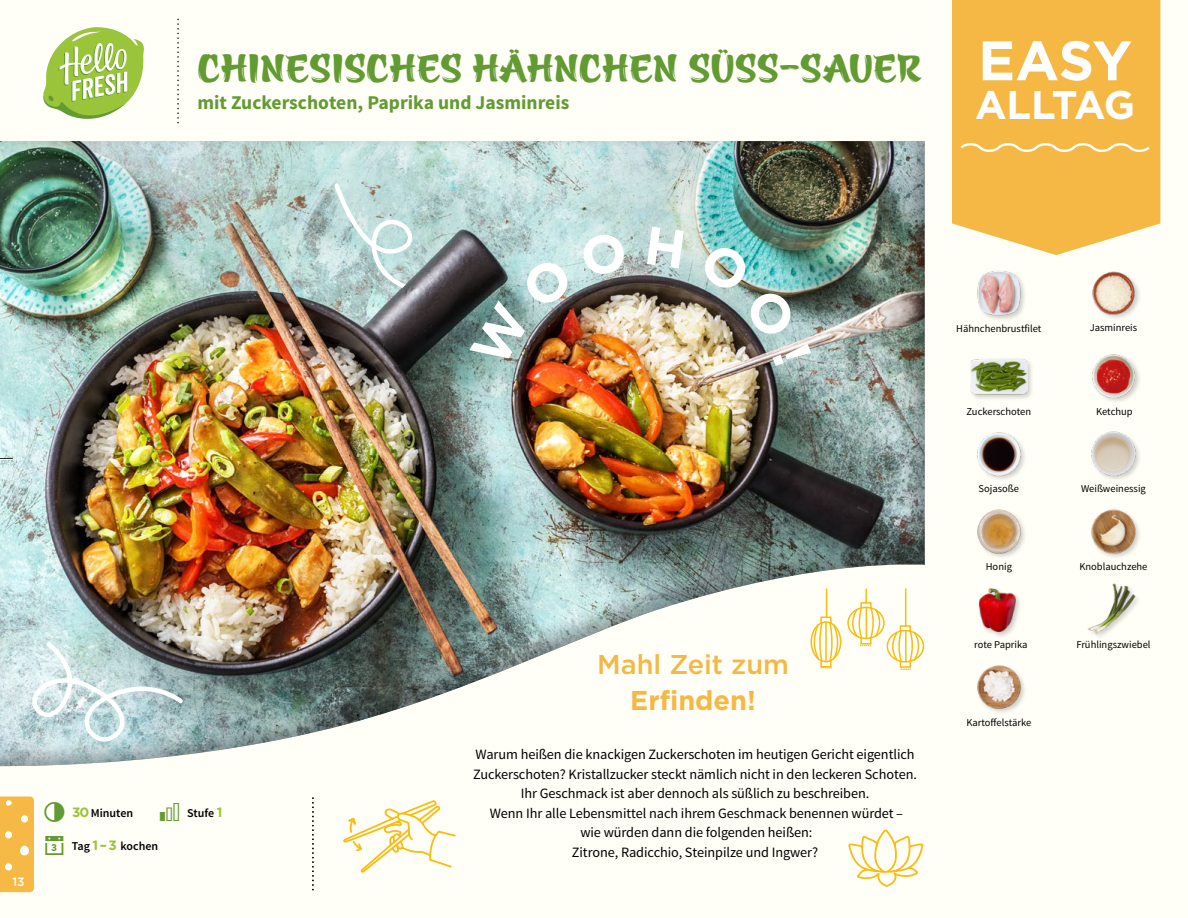
<style>
.page{position:relative;width:1188px;height:918px;background:#fffef7}
.page>*{position:absolute;margin:0;border:0;box-sizing:border-box;transform-origin:0 0}
.t1{font:700 55.5px "Gotham";color:#fff}
.t2{font:43.5px "Azuki";color:#619b31}
.t3{font:700 39.9px "Gotham";letter-spacing:-.045em;color:#fff}
.t4{font:500 27.15px "Gotham";color:#f5b845}
.t5{font:700 27.15px "Gotham";color:#f5b845}
.t6{font:24px "hellofresh icon font";color:#619b31}
.t7{font:700 19.5px "Source Sans Pro";color:#619b31}
.t8{font:14.25px/19.5px "Source Sans Pro";letter-spacing:-.005em;color:#000;text-align:center}
.t9{font:600 12px "Source Sans Pro";color:#000}
.t10{font:500 12px "Gotham";color:#fffef7}
.t11{font:10.5px "Source Sans Pro";color:#000}
.s1{font-family:"Gotham";font-weight:700;font-size:13.5px;color:#9ac43a}
</style>
<div class="page">
<img style="left:977px;top:665px;width:48px;height:48px">
<img style="left:1088px;top:583px;width:50px;height:54px">
<img style="left:978px;top:588px;width:42px;height:49px">
<img style="left:977px;top:509px;width:48px;height:48px">
<img style="left:1091px;top:509px;width:49px;height:48px">
<img style="left:1091px;top:431px;width:49px;height:49px">
<img style="left:977px;top:432px;width:48px;height:48px">
<div style="left:970px;top:358px;width:64px;height:43px;background:#000;opacity:.2"></div>
<img style="left:970px;top:358px;width:57px;height:43px">
<img style="left:1092px;top:354px;width:48px;height:48px">
<img style="left:1092px;top:271px;width:47px;height:47px">
<img style="left:977px;top:271px;width:48px;height:49px">
<svg style="left:43px;top:27px;width:101px;height:92px"></svg>
<div style="left:952px;top:0;width:208px;height:255px;background:#f5b845"></div>
<svg style="left:958px;top:140px;width:194px;height:15px;background:#f6c363"></svg>
<svg style="left:0;top:796px;width:34px;height:96px;background:#f6be53"></svg>
<svg style="left:312px;top:797px;width:612px;height:94px"></svg>
<div style="left:0;top:141px;width:925px;height:625px;background:#000;opacity:.38"></div>
<svg style="left:0;top:458px;width:13px;height:2px"></svg>
<svg style="left:19px;top:640px;width:166px;height:105px;background:#bbcfd1"></svg>
<img style="left:332px;top:181px;width:296px;height:188px">
<svg style="left:647px;top:227px;width:37px;height:41px;background:#bfd5d2"></svg>
<img style="left:698px;top:240px;width:113px;height:126px">
<h2 class="t2" style="left:198px;top:48px;width:726px">CHINESISCHES HÄHNCHEN SÜSS-SAUER</h2>
<h3 class="t7" style="left:198px;top:90px;width:373px">mit Zuckerschoten, Paprika und Jasminreis</h3>
<h1 class="t1" style="left:979px;top:22px;width:156px">EASY</h1>
<h3 class="t3" style="left:976px;top:77px;width:162px">ALLTAG</h3>
<p class="t10" style="left:12px;top:874px;width:14px">13</p>
<h3 class="t6" style="left:43px;top:835px;width:25px">▪</h3>
<p class="t9" style="left:72px;top:805px;width:62px"><span class="s1">30</span> Minuten</p>
<p class="t9" style="left:187px;top:805px;width:37px">Stufe <span class="s1">1</span></p>
<p class="t9" style="left:72px;top:838px;width:88px">Tag <span class="s1">1 –3</span> kochen</p>
<h3 class="t4" style="left:597px;top:647px;width:193px">Mahl Zeit zum</h3>
<h3 class="t5" style="left:630px;top:683px;width:127px">Erfinden!</h3>
<p class="t8" style="left:473px;top:745px;width:445px">Warum heißen die knackigen Zuckerschoten im heutigen Gericht eigentlich Zuckerschoten? Kristallzucker steckt nämlich nicht in den leckeren Schoten.<br>Ihr Geschmack ist aber dennoch als süßlich zu beschreiben.<br>Wenn Ihr alle Lebensmittel nach ihrem Geschmack benennen würdet –<br>wie würden dann die folgenden heißen:<br>Zitrone, Radicchio, Steinpilze und Ingwer?</p>
<p class="t11" style="left:956px;top:322px;width:87px">Hähnchenbrustfilet</p>
<p class="t11" style="left:1090px;top:321px;width:49px">Jasminreis</p>
<p class="t11" style="left:967px;top:405px;width:66px">Zuckerschoten</p>
<p class="t11" style="left:1096px;top:405px;width:38px">Ketchup</p>
<p class="t11" style="left:979px;top:482px;width:42px">Sojasoße</p>
<p class="t11" style="left:1081px;top:482px;width:66px">Weißweinessig</p>
<p class="t11" style="left:986px;top:560px;width:28px">Honig</p>
<p class="t11" style="left:1079px;top:560px;width:70px">Knoblauchzehe</p>
<p class="t11" style="left:974px;top:638px;width:55px">rote Paprika</p>
<p class="t11" style="left:1076px;top:638px;width:76px">Frühlingszwiebel</p>
<p class="t11" style="left:966px;top:716px;width:67px">Kartoffelstärke</p>
</div>
